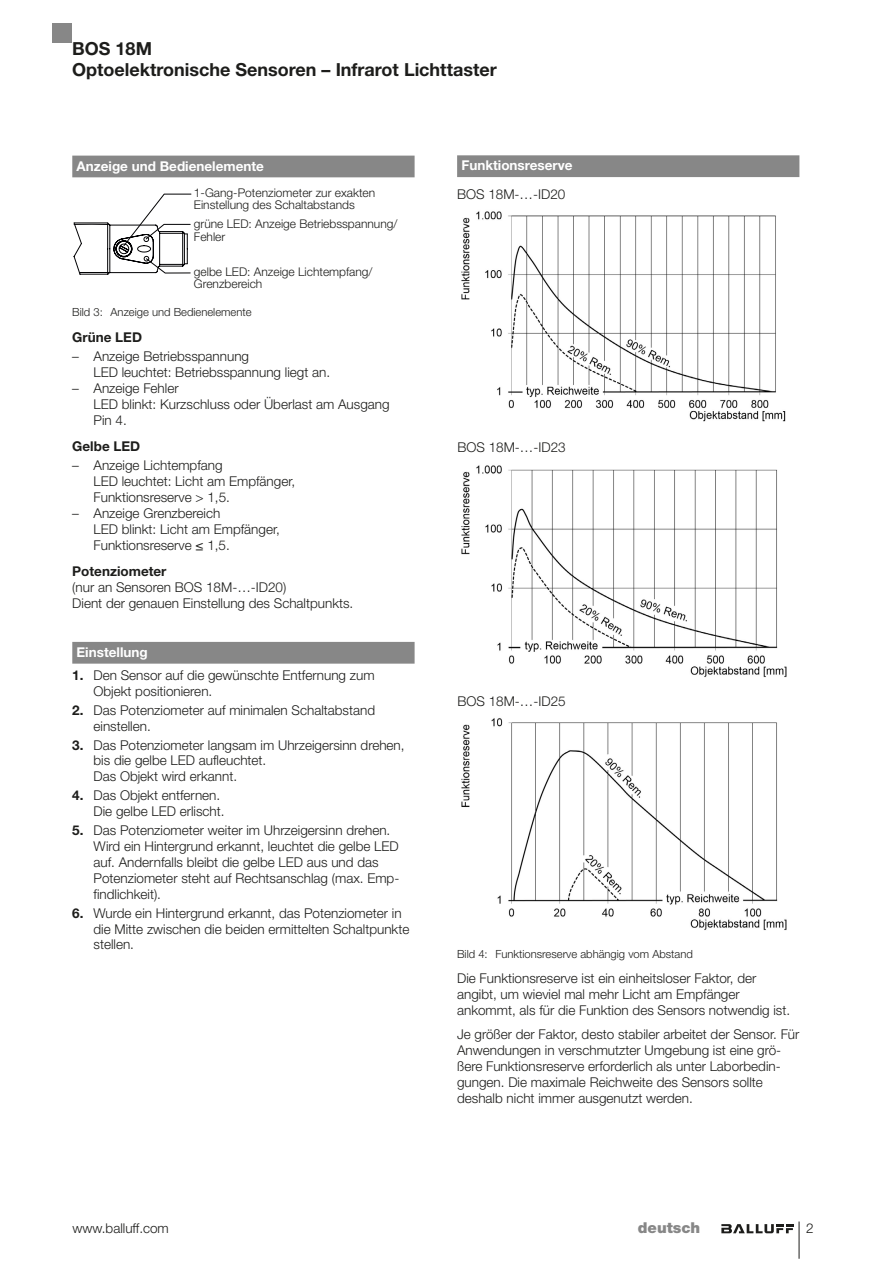
<style>
.page{position:relative;width:893px;height:1263px;background:#fff}
.page>*{position:absolute;margin:0;border:0;box-sizing:border-box;transform-origin:0 0}
.t1{font:700 18px/20.2px "Helvetica Neue LT Pro";color:#1d1d1b}
.t2{font:900 15px "Helvetica Neue LT Pro";color:#878787}
.t3{font:300 13.5px/15.9px "Helvetica Neue LT Pro";color:#1d1d1b}
.t4{font:700 13.5px "Helvetica Neue LT Pro";color:#fff}
.t5{font:700 13.5px "Helvetica Neue LT Pro";color:#1d1d1b}
.t6{font:300 12px/12.8px "Helvetica Neue LT Pro";color:#1d1d1b}
.t7{font:300 11.25px "Helvetica Neue LT Pro";color:#1d1d1b}
.s1{font-weight:700}
</style>
<div class="page">
<hr style="left:799px;top:1221px;width:1px;height:38px;background:#1d1d1b">
<svg style="left:721px;top:1224px;width:72px;height:9px"></svg>
<div style="left:53px;top:23px;width:19px;height:20px;background:#878787"></div>
<div style="left:72px;top:156px;width:343px;height:21px;background:#878787"></div>
<div style="left:72px;top:642px;width:343px;height:22px;background:#878787"></div>
<svg style="left:74px;top:194px;width:117px;height:81px"></svg>
<div style="left:457px;top:155px;width:342px;height:22px;background:#878787"></div>
<img style="left:461px;top:211px;width:325px;height:211px">
<img style="left:461px;top:465px;width:326px;height:213px">
<img style="left:461px;top:718px;width:326px;height:213px">
<h1 class="t1" style="left:72px;top:38px;width:426px">BOS 18M<br>Optoelektronische Sensoren – Infrarot Lichttaster</h1>
<p class="t4" style="left:77px;top:157px;width:189px">Anzeige und Bedienelemente</p>
<p class="t6" style="left:194px;top:186px;width:183px">1-Gang-Potenziometer zur exakten<br>Einstellung des Schaltabstands</p>
<p class="t6" style="left:194px;top:217px;width:205px">grüne LED: Anzeige Betriebsspannung/<br>Fehler</p>
<p class="t6" style="left:194px;top:265px;width:180px">gelbe LED: Anzeige Lichtempfang/<br>Grenzbereich</p>
<p class="t7" style="left:72px;top:305px;width:181px">Bild 3: Anzeige und Bedienelemente</p>
<p class="t5" style="left:72px;top:329px;width:71px">Grüne LED</p>
<p class="t3" style="left:94px;top:348px;width:238px;text-indent:-21px">– Anzeige Betriebsspannung<br>LED leuchtet: Betriebsspannung liegt an.</p>
<p class="t3" style="left:94px;top:380px;width:298px;text-indent:-21px">– Anzeige Fehler<br>LED blinkt: Kurzschluss oder Überlast am Ausgang<br>Pin 4.</p>
<p class="t5" style="left:72px;top:438px;width:69px">Gelbe LED</p>
<p class="t3" style="left:94px;top:457px;width:203px;text-indent:-21px">– Anzeige Lichtempfang<br>LED leuchtet: Licht am Empfänger,<br>Funktionsreserve &gt; 1,5.</p>
<p class="t3" style="left:94px;top:505px;width:188px;text-indent:-21px">– Anzeige Grenzbereich<br>LED blinkt: Licht am Empfänger,<br>Funktionsreserve ≤ 1,5.</p>
<p class="t5" style="left:72px;top:563px;width:96px">Potenziometer</p>
<p class="t3" style="left:72px;top:579px;width:283px">(nur an Sensoren BOS 18M-…-ID20)<br>Dient der genauen Einstellung des Schaltpunkts.</p>
<p class="t4" style="left:77px;top:644px;width:73px">Einstellung</p>
<p class="t3" style="left:94px;top:667px;width:283px;text-indent:-21px"><span class="s1">1.</span> Den Sensor auf die gewünschte Entfernung zum<br>Objekt positionieren.</p>
<p class="t3" style="left:94px;top:702px;width:283px;text-indent:-21px"><span class="s1">2.</span> Das Potenziometer auf minimalen Schaltabstand einstellen.</p>
<p class="t3" style="left:94px;top:736px;width:313px;text-indent:-21px"><span class="s1">3.</span> Das Potenziometer langsam im Uhrzeigersinn drehen, bis die gelbe LED aufleuchtet.<br>Das Objekt wird erkannt.</p>
<p class="t3" style="left:94px;top:787px;width:133px;text-indent:-21px"><span class="s1">4.</span> Das Objekt entfernen.<br>Die gelbe LED erlischt.</p>
<p class="t3" style="left:94px;top:822px;width:307px;text-indent:-21px"><span class="s1">5.</span> Das Potenziometer weiter im Uhrzeigersinn drehen.<br>Wird ein Hintergrund erkannt, leuchtet die gelbe LED auf. Andernfalls bleibt die gelbe LED aus und das Potenziometer steht auf Rechtsanschlag (max. Emp&shy;findlichkeit).</p>
<p class="t3" style="left:94px;top:904px;width:317px;text-indent:-21px"><span class="s1">6.</span> Wurde ein Hintergrund erkannt, das Potenziometer in die Mitte zwischen die beiden ermittelten Schaltpunkte stellen.</p>
<p class="t4" style="left:461px;top:157px;width:113px">Funktionsreserve</p>
<p class="t3" style="left:457px;top:186px;width:110px">BOS 18M-…-ID20</p>
<p class="t3" style="left:457px;top:439px;width:110px">BOS 18M-…-ID23</p>
<p class="t3" style="left:457px;top:693px;width:110px">BOS 18M-…-ID25</p>
<p class="t7" style="left:457px;top:947px;width:237px">Bild 4: Funktionsreserve abhängig vom Abstand</p>
<p class="t3" style="left:457px;top:970px;width:335px">Die Funktionsreserve ist ein einheitsloser Faktor, der angibt, um wieviel mal mehr Licht am Empfänger ankommt, als für die Funktion des Sensors notwendig ist.</p>
<p class="t3" style="left:457px;top:1026px;width:344px">Je größer der Faktor, desto stabiler arbeitet der Sensor. Für Anwendungen in verschmutzter Umgebung ist eine grö&shy;ßere Funktionsreserve erforderlich als unter Laborbedin&shy;gungen. Die maximale Reichweite des Sensors sollte deshalb nicht immer ausgenutzt werden.</p>
<p class="t2" style="left:638px;top:1219px;width:64px">deutsch</p>
<p class="t3" style="left:73px;top:1220px;width:98px">www.balluff.com</p>
<p class="t3" style="left:806px;top:1220px;width:9px">2</p>
</div>
